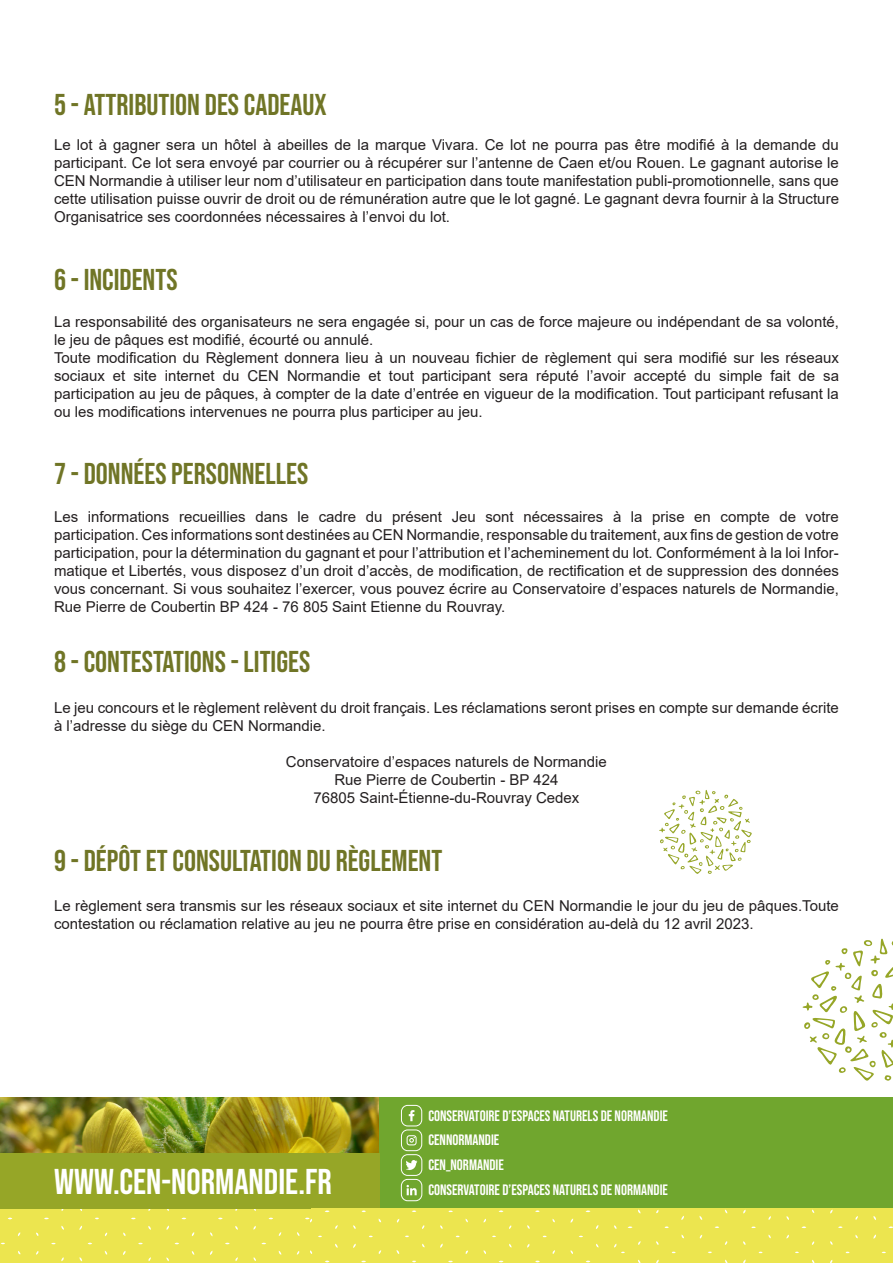
<style>
.page{position:relative;width:893px;height:1263px;background:#fff}
.page>*{position:absolute;margin:0;border:0;box-sizing:border-box;transform-origin:0 0}
.t1{font:35.7px "Bebas Neue";color:#fff}
.t2{font:30px "Bebas Neue";color:#707526}
.t3{font:15px/18px "Arial";color:#231f20;text-align:justify}
.t4{font:15px "Bebas Neue";color:#fff}
</style>
<div class="page">
<div style="left:0;top:1209px;width:312px;height:54px;background:#ece54f"></div>
<img style="left:0;top:1097px;width:380px;height:56px">
<div style="left:380px;top:1097px;width:513px;height:112px;background:#70a62e"></div>
<div style="left:0;top:1153px;width:380px;height:56px;background:#96a627"></div>
<div style="left:311px;top:1209px;width:312px;height:54px;background:#ece54f"></div>
<svg style="left:305px;top:1217px;width:7px;height:6px"></svg>
<div style="left:621px;top:1209px;width:272px;height:54px;background:#ece54f"></div>
<svg style="left:614px;top:1243px;width:11px;height:10px"></svg>
<div style="left:401px;top:1129px;width:21px;height:22px;border:1px solid #fff;border-radius:6px"></div>
<svg style="left:407px;top:1135px;width:10px;height:10px"></svg>
<div style="left:401px;top:1105px;width:21px;height:21px;border:1px solid #fff;border-radius:6px"></div>
<svg style="left:409px;top:1110px;width:5px;height:11px"></svg>
<svg style="left:803px;top:938px;width:90px;height:143px"></svg>
<svg style="left:659px;top:790px;width:93px;height:84px"></svg>
<div style="left:401px;top:1154px;width:21px;height:22px;border:1px solid #fff;border-radius:6px"></div>
<svg style="left:406px;top:1160px;width:11px;height:10px"></svg>
<div style="left:401px;top:1179px;width:21px;height:22px;border:1px solid #fff;border-radius:6px"></div>
<svg style="left:406px;top:1185px;width:11px;height:10px"></svg>
<p class="t2" style="left:54px;top:87px;width:274px">5 - ATTRIBUTION DES CADEAUX</p>
<p class="t3" style="left:54px;top:136px;width:786px">Le lot à gagner sera un hôtel à abeilles de la marque Vivara. Ce lot ne pourra pas être modifié à la demande du participant. Ce lot sera envoyé par courrier ou à récupérer sur l’antenne de Caen et/ou Rouen. Le gagnant autorise le CEN Normandie à utiliser leur nom d’utilisateur en participation dans toute manifestation publi-promotionnelle, sans que cette utilisation puisse ouvrir de droit ou de rémunération autre que le lot gagné. Le gagnant devra fournir à la Structure Organisatrice ses coordonnées nécessaires à l’envoi du lot.</p>
<p class="t2" style="left:54px;top:263px;width:125px">6 - INCIDENTS</p>
<p class="t3" style="left:54px;top:313px;width:786px">La responsabilité des organisateurs ne sera engagée si, pour un cas de force majeure ou indépendant de sa volonté, le jeu de pâques est modifié, écourté ou annulé.</p>
<p class="t3" style="left:54px;top:349px;width:786px">Toute modification du Règlement donnera lieu à un nouveau fichier de règlement qui sera modifié sur les réseaux sociaux et site internet du CEN Normandie et tout participant sera réputé l’avoir accepté du simple fait de sa participation au jeu de pâques, à compter de la date d’entrée en vigueur de la modification. Tout participant refusant la ou les modifications intervenues ne pourra plus participer au jeu.</p>
<p class="t2" style="left:54px;top:457px;width:256px">7 - DONNÉES PERSONNELLES</p>
<p class="t3" style="left:54px;top:507px;width:786px">Les informations recueillies dans le cadre du présent Jeu sont nécessaires à la prise en compte de votre participation. Ces informations sont destinées au CEN Normandie, responsable du traitement, aux fins de gestion de votre participation, pour la détermination du gagnant et pour l’attribution et l’acheminement du lot. Conformément à la loi Infor&shy;matique et Libertés, vous disposez d’un droit d’accès, de modification, de rectification et de suppression des données vous concernant. Si vous souhaitez l’exercer, vous pouvez écrire au Conservatoire d’espaces naturels de Normandie, Rue Pierre de Coubertin BP 424 - 76 805 Saint Etienne du Rouvray.</p>
<p class="t2" style="left:54px;top:644px;width:258px">8 - CONTESTATIONS - LITIGES</p>
<p class="t3" style="left:54px;top:698px;width:786px">Le jeu concours et le règlement relèvent du droit français. Les réclamations seront prises en compte sur demande écrite à l’adresse du siège du CEN Normandie.</p>
<p class="t3" style="left:286px;top:752px;width:322px">Conservatoire d’espaces naturels de Normandie</p>
<p class="t3" style="left:334px;top:770px;width:226px">Rue Pierre de Coubertin - BP 424</p>
<p class="t3" style="left:313px;top:788px;width:267px">76805 Saint-Étienne-du-Rouvray Cedex</p>
<p class="t2" style="left:54px;top:843px;width:390px">9 - DÉPÔT ET CONSULTATION DU RÈGLEMENT</p>
<p class="t3" style="left:54px;top:897px;width:786px">Le règlement sera transmis sur les réseaux sociaux et site internet du CEN Normandie le jour du jeu de pâques.Toute contestation ou réclamation relative au jeu ne pourra être prise en considération au-delà du 12 avril 2023.</p>
<p class="t1" style="left:54px;top:1161px;width:279px">WWW.CEN-NORMANDIE.FR</p>
<p class="t4" style="left:428px;top:1107px;width:241px">CONSERVATOIRE D’ESPACES NATURELS DE NORMANDIE</p>
<p class="t4" style="left:428px;top:1132px;width:72px">CENNORMANDIE</p>
<p class="t4" style="left:428px;top:1156px;width:77px">CEN_NORMANDIE</p>
<p class="t4" style="left:428px;top:1181px;width:241px">CONSERVATOIRE D’ESPACES NATURELS DE NORMANDIE</p>
</div>
